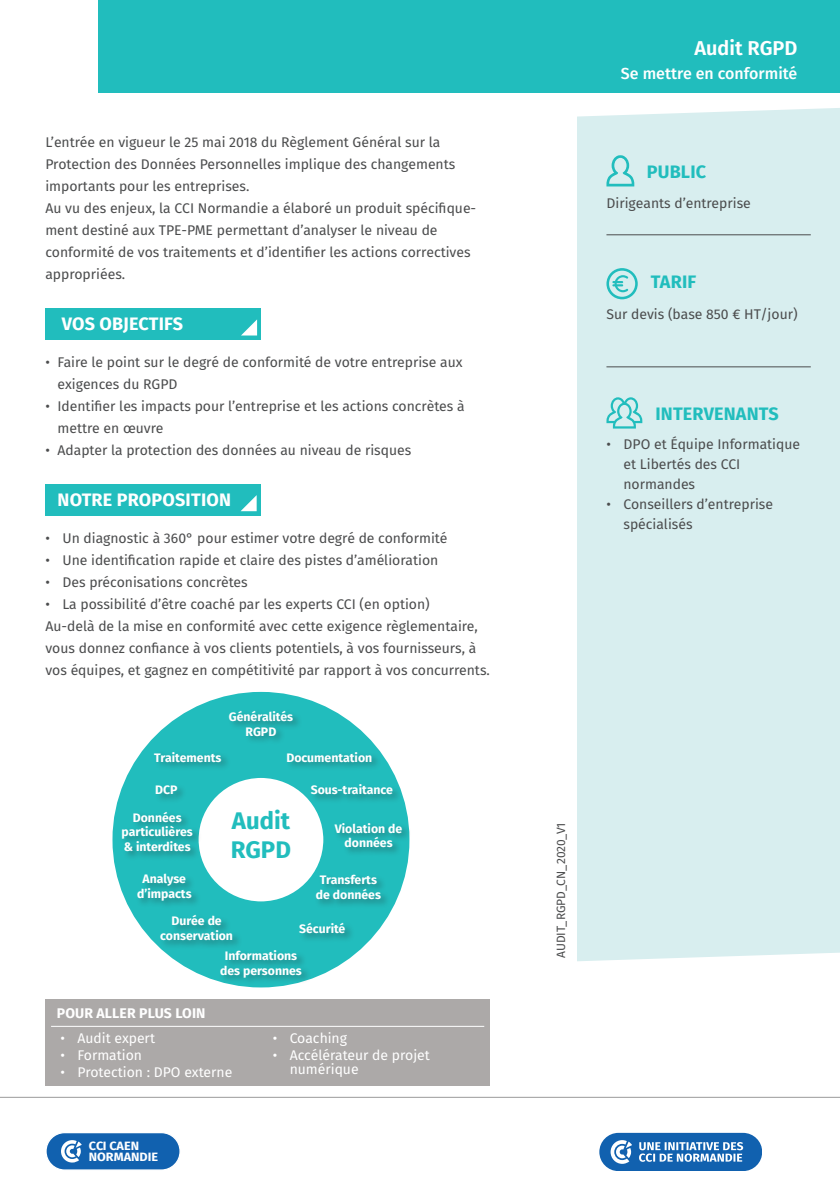
<style>
.page{position:relative;width:840px;height:1191px;background:#fff}
.page>*{position:absolute;margin:0;border:0;box-sizing:border-box;transform-origin:0 0}
.t1{font:700 24px/28.8px "Fira Sans";color:#21bdbd}
.t2{font:600 20px "Fira Sans";color:#fff}
.t3{font:700 18px "Fira Sans";letter-spacing:.01em;color:#fff}
.t4{font:700 18px "Fira Sans";letter-spacing:.01em;color:#21bdbd}
.t5{font:500 16px "Fira Sans";color:#fff}
.t6{font:14px/22px "Fira Sans";color:#4b4c4d}
.t7{font:14px/14px "Fira Sans";color:#fff}
.t8{font:700 14px "Fira Sans";letter-spacing:.01em;color:#fff}
.t9{font:700 12.2px/14.8px "Fira Sans";color:#fff;text-align:center}
.t10{font:12px "Fira Sans";color:#4b4c4d}
.t11{font:700 12px/11.8px "Fira Sans";color:#fff;scale:1.05 1}
</style>
<div class="page">
<div style="left:45px;top:308px;width:215px;height:31px;background:#21bdbd"></div>
<svg style="left:241px;top:319px;width:16px;height:16px"></svg>
<div style="left:45px;top:484px;width:215px;height:31px;background:#21bdbd"></div>
<svg style="left:241px;top:496px;width:15px;height:15px"></svg>
<div style="left:577px;top:108px;width:262px;height:853px;background:#d8eeef"></div>
<div style="left:45px;top:999px;width:444px;height:87px;background:#aca9a8"></div>
<hr style="left:51px;top:1025px;width:433px;height:1px;background:#fff">
<svg style="left:155px;top:735px;width:211px;height:209px"></svg>
<div style="left:112px;top:692px;width:297px;height:295px;border:86px solid #21bdbd;border-radius:50%"></div>
<div style="left:228px;top:709px;width:74px;height:36px;background:#231f20;opacity:.36"></div>
<div style="left:285px;top:749px;width:96px;height:22px;background:#231f20;opacity:.36"></div>
<div style="left:153px;top:749px;width:78px;height:22px;background:#231f20;opacity:.36"></div>
<div style="left:154px;top:783px;width:33px;height:20px;background:#231f20;opacity:.36"></div>
<div style="left:309px;top:782px;width:93px;height:22px;background:#231f20;opacity:.36"></div>
<div style="left:298px;top:921px;width:57px;height:22px;background:#231f20;opacity:.36"></div>
<div style="left:333px;top:821px;width:78px;height:36px;background:#231f20;opacity:.36"></div>
<div style="left:120px;top:810px;width:82px;height:51px;background:#231f20;opacity:.36"></div>
<div style="left:314px;top:873px;width:77px;height:36px;background:#231f20;opacity:.36"></div>
<div style="left:135px;top:872px;width:66px;height:38px;background:#231f20;opacity:.36"></div>
<div style="left:159px;top:913px;width:83px;height:36px;background:#231f20;opacity:.36"></div>
<div style="left:218px;top:948px;width:93px;height:38px;background:#231f20;opacity:.36"></div>
<hr style="left:606px;top:234px;width:204px;height:1px;background:#4b4c4d">
<hr style="left:606px;top:366px;width:204px;height:1px;background:#4b4c4d">
<svg style="left:606px;top:155px;width:28px;height:31px"></svg>
<svg style="left:606px;top:268px;width:31px;height:31px"></svg>
<svg style="left:606px;top:397px;width:36px;height:31px"></svg>
<div style="left:99px;top:0;width:740px;height:93px;background:#21bdbd"></div>
<div style="left:599px;top:1132px;width:162px;height:38px;background:#1161af;border-radius:19px"></div>
<svg style="left:610px;top:1140px;width:21px;height:23px"></svg>
<svg style="left:639px;top:1142px;width:103px;height:19px"></svg>
<hr style="left:0;top:1096px;width:839px;height:1px;background:#9a9a9a">
<div style="left:45px;top:1132px;width:135px;height:38px;background:#1161af;border:1px solid #fff;border-radius:19px"></div>
<svg style="left:61px;top:1140px;width:21px;height:22px"></svg>
<p class="t6" style="left:45px;top:130px;width:411px">L’entrée en vigueur le 25 mai 2018 du Règlement Général sur la<br>Protection des Données Personnelles implique des changements importants pour les entreprises.</p>
<p class="t6" style="left:45px;top:196px;width:432px">Au vu des enjeux, la CCI Normandie a élaboré un produit spécifique&shy;ment destiné aux TPE-PME permettant d’analyser le niveau de conformité de vos traitements et d’identifier les actions correctives appropriées.</p>
<p class="t3" style="left:62px;top:308px;width:123px">VOS OBJECTIFS</p>
<p class="t6" style="left:57px;top:350px;width:406px;text-indent:-12px">• Faire le point sur le degré de conformité de votre entreprise aux exigences du RGPD</p>
<p class="t6" style="left:57px;top:394px;width:408px;text-indent:-12px">• Identifier les impacts pour l’entreprise et les actions concrètes à mettre en œuvre</p>
<p class="t6" style="left:45px;top:438px;width:367px">• Adapter la protection des données au niveau de risques</p>
<p class="t3" style="left:58px;top:484px;width:175px">NOTRE PROPOSITION</p>
<p class="t6" style="left:45px;top:526px;width:403px">• Un diagnostic à 360° pour estimer votre degré de conformité</p>
<p class="t6" style="left:45px;top:548px;width:394px">• Une identification rapide et claire des pistes d’amélioration</p>
<p class="t6" style="left:45px;top:570px;width:204px">• Des préconisations concrètes</p>
<p class="t6" style="left:45px;top:592px;width:385px">• La possibilité d’être coaché par les experts CCI (en option)</p>
<p class="t6" style="left:45px;top:614px;width:446px">Au-delà de la mise en conformité avec cette exigence règlementaire, vous donnez confiance à vos clients potentiels, à vos fournisseurs, à vos équipes, et gagnez en compétitivité par rapport à vos concurrents.</p>
<p class="t9" style="left:229px;top:708px;width:66px">Généralités<br>RGPD</p>
<p class="t9" style="left:154px;top:749px;width:69px">Traitements</p>
<p class="t9" style="left:286px;top:749px;width:87px">Documentation</p>
<p class="t9" style="left:155px;top:781px;width:24px">DCP</p>
<p class="t9" style="left:310px;top:781px;width:84px">Sous-traitance</p>
<p class="t9" style="left:122px;top:809px;width:73px">Données particulières &amp; interdites</p>
<p class="t1" style="left:231px;top:804px;width:61px">Audit<br>RGPD</p>
<p class="t9" style="left:334px;top:820px;width:69px">Violation de données</p>
<p class="t9" style="left:137px;top:871px;width:56px">Analyse d’impacts</p>
<p class="t9" style="left:160px;top:913px;width:74px">Durée de conservation</p>
<p class="t9" style="left:220px;top:947px;width:83px">Informations des personnes</p>
<p class="t9" style="left:315px;top:871px;width:67px">Transferts de données</p>
<p class="t9" style="left:299px;top:920px;width:48px">Sécurité</p>
<p class="t8" style="left:57px;top:1001px;width:150px">POUR ALLER PLUS LOIN</p>
<p class="t7" style="left:60px;top:1030px;width:96px">• Audit expert</p>
<p class="t7" style="left:60px;top:1047px;width:83px">• Formation</p>
<p class="t7" style="left:60px;top:1064px;width:173px">• Protection : DPO externe</p>
<p class="t11" style="left:89px;top:1138px;width:67px">CCI CAEN<br>NORMANDIE</p>
<p class="t7" style="left:272px;top:1030px;width:76px">• Coaching</p>
<p class="t7" style="left:289px;top:1047px;width:142px;text-indent:-17px">• Accélérateur de projet numérique</p>
<p class="t2" style="left:694px;top:31px;width:104px">Audit RGPD</p>
<p class="t5" style="left:620px;top:60px;width:178px">Se mettre en conformité</p>
<p class="t4" style="left:646px;top:156px;width:61px">PUBLIC</p>
<p class="t6" style="left:606px;top:192px;width:146px">Dirigeants d’entreprise</p>
<p class="t4" style="left:650px;top:266px;width:47px">TARIF</p>
<p class="t6" style="left:606px;top:302px;width:193px">Sur devis (base 850 € HT/jour)</p>
<p class="t4" style="left:655px;top:398px;width:125px">INTERVENANTS</p>
<p class="t6" style="left:623px;top:433px;width:178px;line-height:20px;text-indent:-17px">• DPO et Équipe Informatique et Libertés des CCI normandes</p>
<p class="t6" style="left:623px;top:493px;width:151px;line-height:20px;text-indent:-17px">• Conseillers d’entreprise spécialisés</p>
<p class="t10" style="left:551px;top:958px;width:137px;rotate:-90deg">AUDIT_RGPD_CN_2020_V1</p>
</div>
